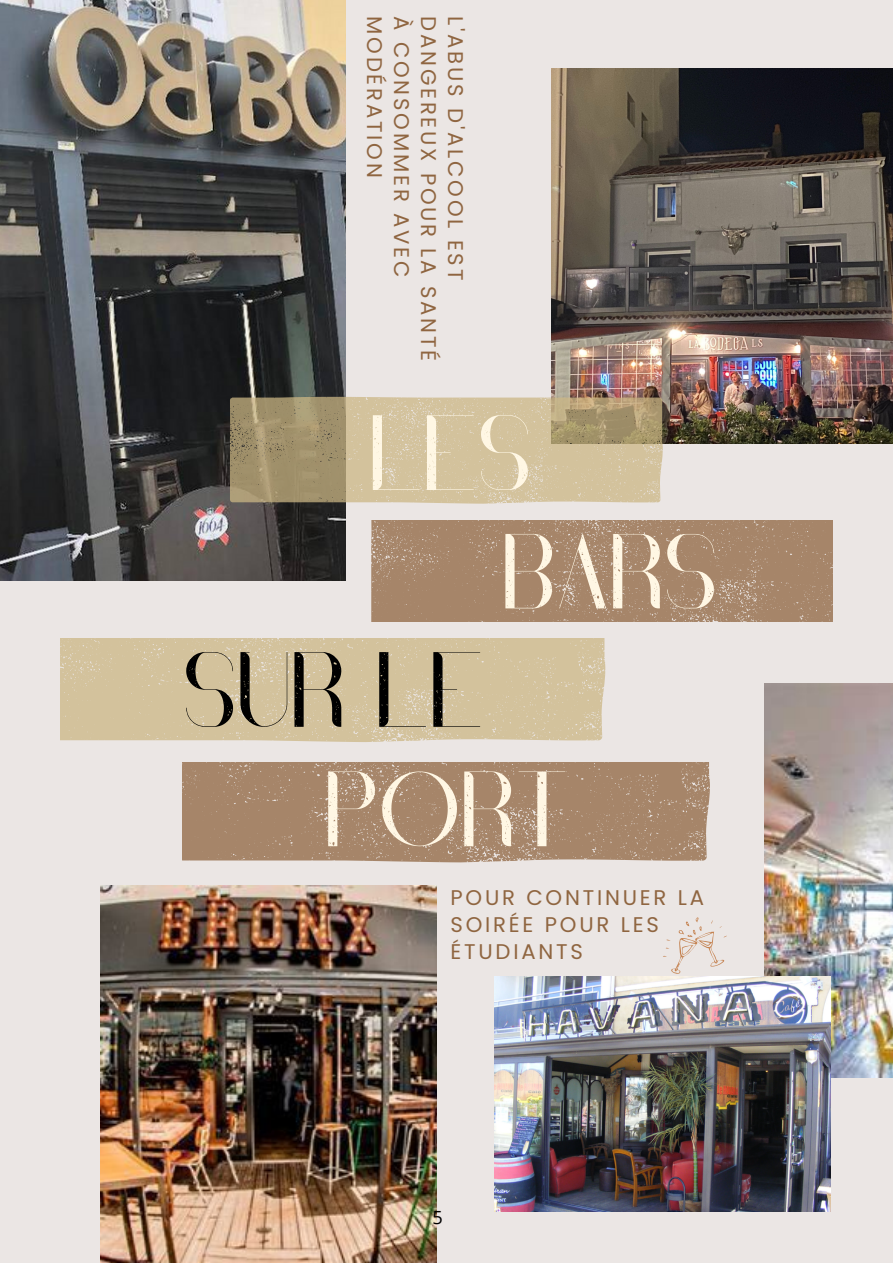
<style>
.page{position:relative;width:893px;height:1264px;background:#fff}
.page>*{position:absolute;margin:0;border:0;box-sizing:border-box;transform-origin:0 0}
.t1{font:106.35px "Black Gold VP Display Rough";color:#000}
.t2{font:106.35px "Black Gold VP Display Rough";color:#fff7e4}
.t3{font:106.2px "Black Gold VP Display Rough";color:#fff7e4}
.t4{font:105.9px "Black Gold VP Display Rough";color:#fff7e4}
.t5{font:21.15px/27px "Poppins";letter-spacing:.13em;color:#8f6540}
.t6{font:18.15px "Open Sans";color:#000}
</style>
<div class="page">
<div style="left:0;top:0;width:892px;height:1262px;background:#ebe6e4"></div>
<img style="left:551px;top:68px;width:341px;height:376px">
<img style="left:100px;top:885px;width:336px;height:377px">
<img style="left:764px;top:683px;width:128px;height:394px">
<img style="left:494px;top:976px;width:336px;height:235px">
<img style="left:0;top:0;width:345px;height:580px">
<svg style="left:371px;top:520px;width:461px;height:102px;background:#a8886c"></svg>
<svg style="left:61px;top:639px;width:544px;height:103px;background:#d4c39f"></svg>
<svg style="left:182px;top:762px;width:528px;height:100px;background:#a9896f"></svg>
<svg style="left:230px;top:397px;width:432px;height:106px;background:#c1b08c"></svg>
<svg style="left:663px;top:917px;width:64px;height:57px"></svg>
<p class="t5" style="left:469px;top:16px;width:347px;rotate:90deg">L'ABUS D'ALCOOL EST<br>DANGEREUX POUR LA SANTÉ<br>À CONSOMMER AVEC<br>MODÉRATION</p>
<p class="t2" style="left:369px;top:391px;width:164px">Les</p>
<p class="t1" style="left:183px;top:627px;width:302px">SUR LE</p>
<p class="t4" style="left:502px;top:509px;width:217px">BARS</p>
<p class="t3" style="left:324px;top:747px;width:246px">PORT</p>
<p class="t5" style="left:450px;top:883px;width:255px">POUR CONTINUER LA<br>SOIRÉE POUR LES<br>ÉTUDIANTS</p>
<p class="t6" style="left:432px;top:1204px;width:12px">5</p>
</div>
